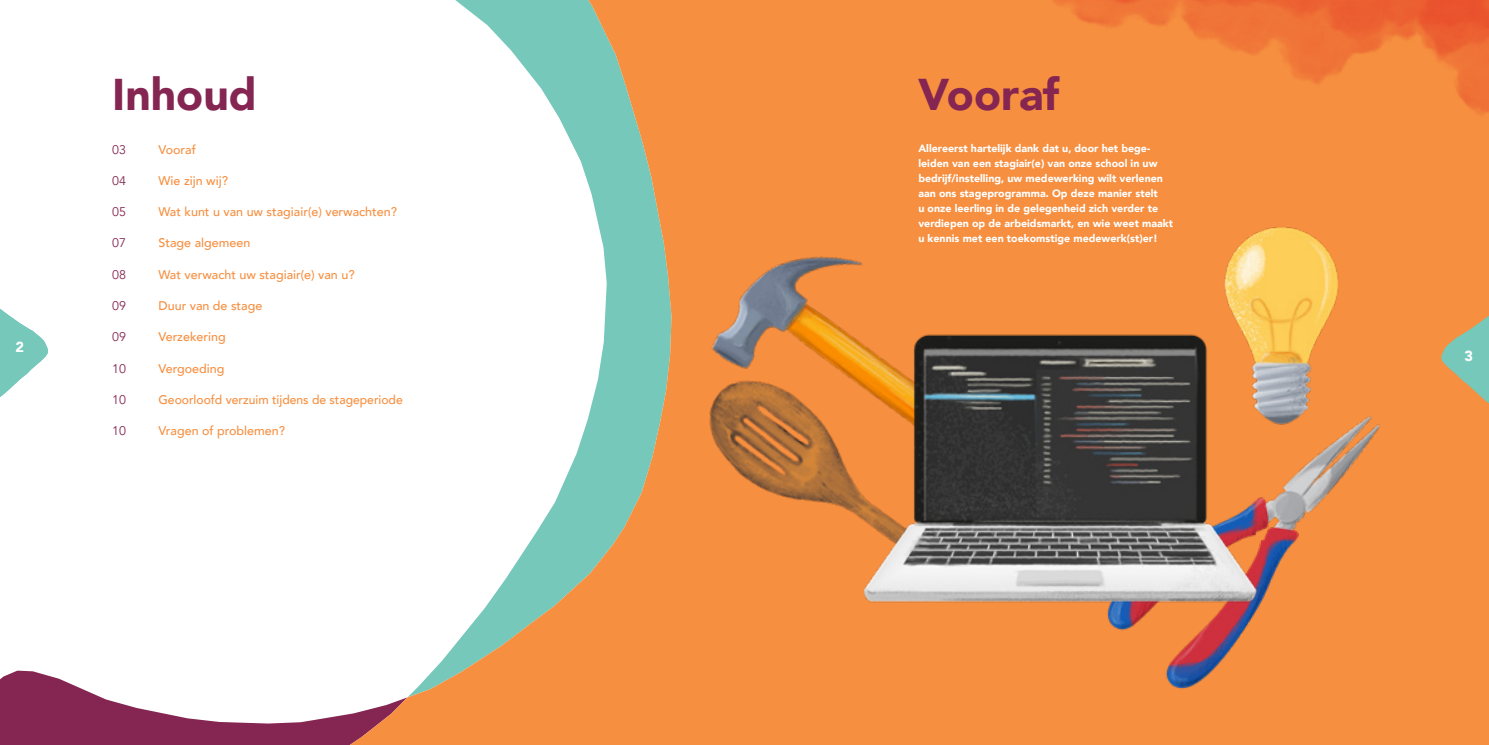
<style>
.page{position:relative;width:1489px;height:745px;background:#fff}
.page>*{position:absolute;margin:0;border:0;box-sizing:border-box;transform-origin:0 0}
.t1{font:900 44.38px "Avenir";color:#852551}
.t2{font:900 14.5px "Avenir";color:#fff}
.t3{font:500 12.5px "Avenir";color:#f68f40}
.t4{font:12.5px "Avenir";color:#852551}
.t5{font:900 10.62px/15px "Avenir";color:#fff}
</style>
<div class="page">
<div style="left:772px;top:0;width:716px;height:744px;background:#f68f40"></div>
<svg style="left:0;top:670px;width:350px;height:74px;fill:#852551"></svg>
<svg style="left:350px;top:0;width:422px;height:744px"></svg>
<img style="left:663px;top:182px;width:175px;height:138px">
<img style="left:650px;top:320px;width:188px;height:343px">
<img style="left:1281px;top:450px;width:83px;height:110px">
<img style="left:838px;top:257px;width:443px;height:432px">
<img style="left:1156px;top:227px;width:224px;height:223px">
<svg style="left:0;top:309px;width:48px;height:88px"></svg>
<svg style="left:1441px;top:316px;width:47px;height:87px"></svg>
<h2 class="t2" style="left:16px;top:334px;width:10px">2</h2>
<h1 class="t1" style="left:112px;top:56px;width:146px">Inhoud</h1>
<p class="t4" style="left:112px;top:142px;width:15px">03</p>
<p class="t3" style="left:158px;top:138px;width:39px">Vooraf</p>
<p class="t4" style="left:112px;top:173px;width:15px">04</p>
<p class="t3" style="left:158px;top:169px;width:71px">Wie zijn wij?</p>
<p class="t4" style="left:112px;top:204px;width:15px">05</p>
<p class="t3" style="left:158px;top:201px;width:240px">Wat kunt u van uw stagiair(e) verwachten?</p>
<p class="t4" style="left:112px;top:235px;width:15px">07</p>
<p class="t3" style="left:158px;top:232px;width:93px">Stage algemeen</p>
<p class="t4" style="left:112px;top:267px;width:15px">08</p>
<p class="t3" style="left:158px;top:263px;width:197px">Wat verwacht uw stagiair(e) van u?</p>
<p class="t4" style="left:112px;top:298px;width:15px">09</p>
<p class="t3" style="left:158px;top:294px;width:105px">Duur van de stage</p>
<p class="t4" style="left:112px;top:329px;width:15px">09</p>
<p class="t3" style="left:158px;top:326px;width:69px">Verzekering</p>
<p class="t4" style="left:112px;top:360px;width:15px">10</p>
<p class="t3" style="left:158px;top:357px;width:67px">Vergoeding</p>
<p class="t4" style="left:112px;top:392px;width:15px">10</p>
<p class="t3" style="left:158px;top:388px;width:246px">Geoorloofd verzuim tijdens de stageperiode</p>
<p class="t4" style="left:112px;top:423px;width:15px">10</p>
<p class="t3" style="left:158px;top:419px;width:128px">Vragen of problemen?</p>
<h1 class="t1" style="left:918px;top:56px;width:143px">Vooraf</h1>
<p class="t5" style="left:918px;top:140px;width:256px">Allereerst hartelijk dank dat u, door het bege&shy;leiden van een stagiair(e) van onze school in uw bedrijf/instelling, uw medewerking wilt verlenen aan ons stageprogramma. Op deze manier stelt<br>u onze leerling in de gelegenheid zich verder te verdiepen op de arbeidsmarkt, en wie weet maakt u kennis met een toekomstige medewerk(st)er!</p>
<h2 class="t2" style="left:1464px;top:343px;width:10px">3</h2>
</div>
